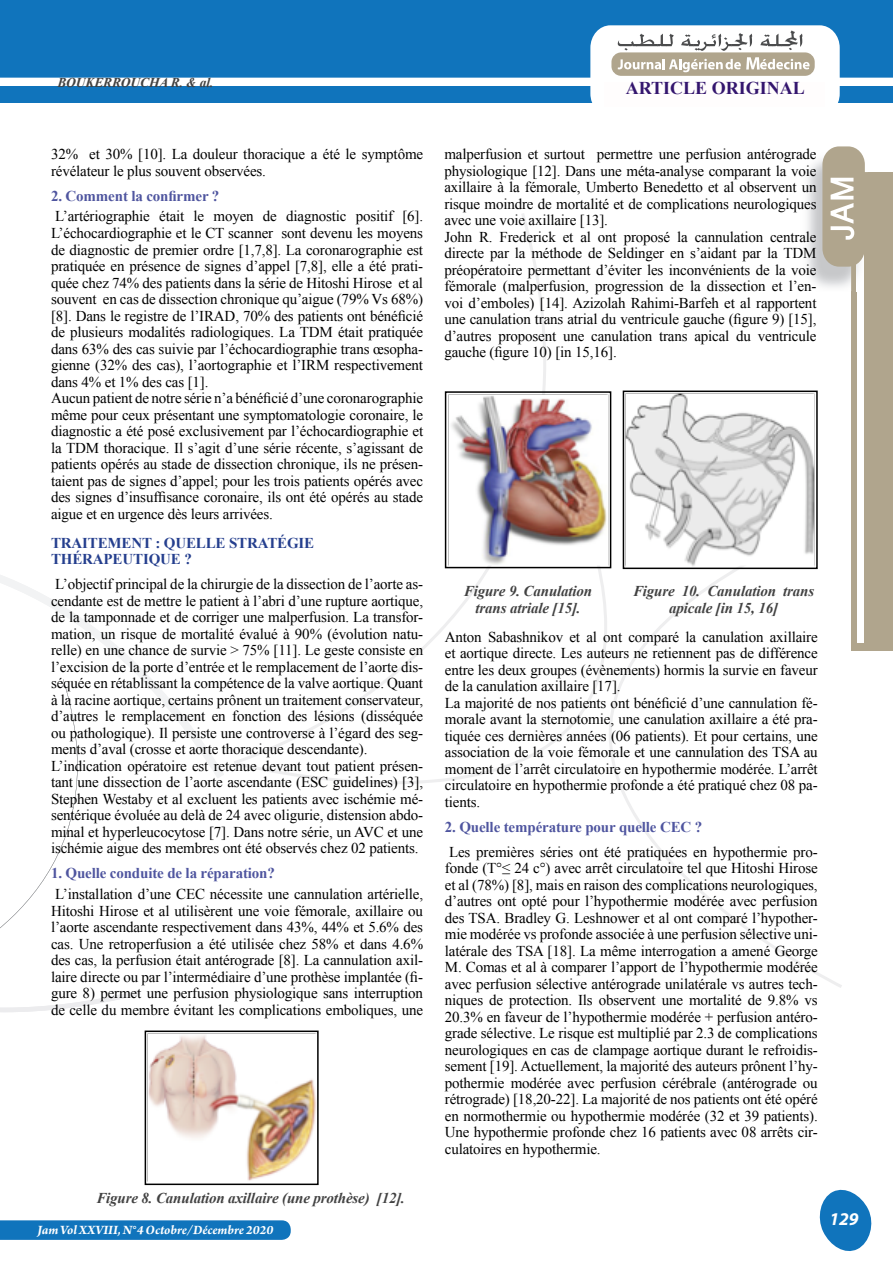
<style>
.page{position:relative;width:893px;height:1263px;background:#fff}
.page>*{position:absolute;margin:0;border:0;box-sizing:border-box;transform-origin:0 0}
.t1{font:700 18px "Times New Roman";color:#34166e}
.t2{font:italic 700 18px "Myriad Pro";color:#fff}
.t3{font:15px/16.5px "Times New Roman";letter-spacing:-.01em;color:#000}
.t4{font:italic 700 15px/16.5px "Times New Roman";letter-spacing:-.01em;color:#424242;text-align:center}
.t5{font:700 15px "Times New Roman";letter-spacing:-.01em;color:#4f559f}
.t6{font:700 15px "Times New Roman";letter-spacing:-.01em;color:#253f8e}
.t7{font:italic 700 13.5px "Arno Pro";letter-spacing:-.005em;color:#fff}
.t8{font:italic 700 13.5px "Times New Roman";letter-spacing:-.01em;color:#424242}
</style>
<div class="page">
<svg style="left:0;top:1220px;width:291px;height:20px;background:#1778be"></svg>
<svg style="left:0;top:778px;width:140px;height:234px"></svg>
<svg style="left:0;top:575px;width:224px;height:203px"></svg>
<svg style="left:609px;top:551px;width:233px;height:437px"></svg>
<svg style="left:237px;top:568px;width:370px;height:216px"></svg>
<svg style="left:234px;top:213px;width:312px;height:551px"></svg>
<svg style="left:819px;top:1189px;width:53px;height:62px"></svg>
<div style="left:851px;top:172px;width:41px;height:478px;background:#b0a58d"></div>
<div style="left:857px;top:177px;width:6px;height:466px;background:#fff"></div>
<img style="left:807px;top:160px;width:57px;height:131px">
<img style="left:857px;top:259px;width:6px;height:32px">
<div style="left:822px;top:146px;width:43px;height:121px;background:#b0a58d;border-radius:17px"></div>
<svg style="left:831px;top:178px;width:23px;height:62px"></svg>
<div style="left:0;top:0;width:893px;height:77px;background:#1074bc"></div>
<div style="left:0;top:87px;width:605px;height:16px;background:#1074bc"></div>
<div style="left:832px;top:86px;width:60px;height:17px;background:#1074bc"></div>
<svg style="left:590px;top:25px;width:250px;height:78px;background:#dcdcd7"></svg>
<div style="left:604px;top:82px;width:221px;height:25px;background:#fffdfd"></div>
<img style="left:148px;top:1033px;width:168px;height:148px">
<div style="left:145px;top:1030px;width:174px;height:155px;border:2px solid #000"></div>
<img style="left:448px;top:394px;width:160px;height:171px">
<div style="left:445px;top:391px;width:166px;height:177px;border:2px solid #000"></div>
<img style="left:626px;top:394px;width:189px;height:172px">
<div style="left:623px;top:391px;width:195px;height:178px;border:2px solid #000"></div>
<p class="t8" style="left:57px;top:73px;width:157px">Boukerroucha R. &amp; al.</p>
<p class="t1" style="left:626px;top:76px;width:180px">ARTICLE ORIGINAL</p>
<p class="t3" style="left:51px;top:146px;width:374px">32% et 30% [10]. La douleur thoracique a été le symptôme révélateur le plus souvent observées.</p>
<p class="t5" style="left:51px;top:185px;width:170px">2. Comment la confirmer ?</p>
<p class="t3" style="left:51px;top:208px;width:374px">L’artériographie était le moyen de diagnostic positif [6].<br>L’échocardiographie et le CT scanner sont devenu les moyens de diagnostic de premier ordre [1,7,8]. La coronarographie est pratiquée en présence de signes d’appel [7,8], elle a été prati&shy;quée chez 74% des patients dans la série de Hitoshi Hirose et al souvent en cas de dissection chronique qu’aigue (79% Vs 68%) [8]. Dans le registre de l’IRAD, 70% des patients ont bénéficié de plusieurs modalités radiologiques. La TDM était pratiquée dans 63% des cas suivie par l’échocardiographie trans œsopha&shy;gienne (32% des cas), l’aortographie et l’IRM respectivement dans 4% et 1% des cas [1].<br>Aucun patient de notre série n’a bénéficié d’une coronarographie même pour ceux présentant une symptomatologie coronaire, le diagnostic a été posé exclusivement par l’échocardiographie et la TDM thoracique. Il s’agit d’une série récente, s’agissant de patients opérés au stade de dissection chronique, ils ne présen&shy;taient pas de signes d’appel; pour les trois patients opérés avec des signes d’insuffisance coronaire, ils ont été opérés au stade aigue et en urgence dès leurs arrivées.</p>
<p class="t6" style="left:51px;top:532px;width:21px">Traite</p>
<p class="t6" style="left:108px;top:532px;width:25px">ment</p>
<p class="t6" style="left:155px;top:532px;width:42px">: quelle</p>
<p class="t6" style="left:229px;top:532px;width:19px">strat</p>
<p class="t6" style="left:277px;top:532px;width:20px">égie</p>
<p class="t6" style="left:51px;top:549px;width:43px">thérape</p>
<p class="t6" style="left:122px;top:549px;width:71px">utique ?</p>
<p class="t3" style="left:51px;top:576px;width:374px">L’objectif principal de la chirurgie de la dissection de l’aorte as&shy;cendante est de mettre le patient à l’abri d’une rupture aortique, de la tamponnade et de corriger une malperfusion. La transfor&shy;mation, un risque de mortalité évalué à 90% (évolution natu&shy;relle) en une chance de survie &gt; 75% [11]. Le geste consiste en l’excision de la porte d’entrée et le remplacement de l’aorte dis&shy;séquée en rétablissant la compétence de la valve aortique. Quant à la racine aortique, certains prônent un traitement conservateur, d’autres le remplacement en fonction des lésions (disséquée ou pathologique). Il persiste une controverse à l’égard des seg&shy;ments d’aval (crosse et aorte thoracique descendante).<br>L’indication opératoire est retenue devant tout patient présen&shy;tant une dissection de l’aorte ascendante (ESC guidelines) [3], Stephen Westaby et al excluent les patients avec ischémie mé&shy;sentérique évoluée au delà de 24 avec oligurie, distension abdo&shy;minal et hyperleucocytose [7]. Dans notre série, un AVC et une ischémie aigue des membres ont été observés chez 02 patients.</p>
<p class="t5" style="left:51px;top:863px;width:225px">1. Quelle conduite de la réparation?</p>
<p class="t3" style="left:51px;top:885px;width:374px;text-align:justify">L’installation d’une CEC nécessite une cannulation artérielle, Hitoshi Hirose et al utilisèrent une voie fémorale, axillaire ou l’aorte ascendante respectivement dans 43%, 44% et 5.6% des cas. Une retroperfusion a été utilisée chez 58% et dans 4.6% des cas, la perfusion était antérograde [8]. La cannulation axil&shy;laire directe ou par l’intermédiaire d’une prothèse implantée (fi&shy;gure 8) permet une perfusion physiologique sans interruption de celle du membre évitant les complications emboliques, une</p>
<p class="t4" style="left:96px;top:1189px;width:310px">Figure 8. Canulation axillaire (une prothèse) [12].</p>
<p class="t7" style="left:37px;top:1222px;width:237px">Jam Vol XXVIII, N°4 Octobre/Décembre 2020</p>
<p class="t3" style="left:444px;top:146px;width:374px">malperfusion et surtout permettre une perfusion antérograde physiologique [12]. Dans une méta-analyse comparant la voie axillaire à la fémorale, Umberto Benedetto et al observent un risque moindre de mortalité et de complications neurologiques avec une voie axillaire [13].<br>John R. Frederick et al ont proposé la cannulation centrale directe par la méthode de Seldinger en s’aidant par la TDM préopératoire permettant d’éviter les inconvénients de la voie fémorale (malperfusion, progression de la dissection et l’en&shy;voi d’emboles) [14]. Azizolah Rahimi-Barfeh et al rapportent une canulation trans atrial du ventricule gauche (figure 9) [15], d’autres proposent une canulation trans apical du ventricule gauche (figure 10) [in 15,16].</p>
<p class="t4" style="left:464px;top:583px;width:130px">Figure 9. Canulation trans atriale [15].</p>
<p class="t4" style="left:633px;top:583px;width:183px">Figure 10. Canulation trans apicale [in 15, 16]</p>
<p class="t3" style="left:445px;top:628px;width:374px">Anton Sabashnikov et al ont comparé la canulation axillaire et aortique directe. Les auteurs ne retiennent pas de différence entre les deux groupes (évènements) hormis la survie en faveur de la canulation axillaire [17].<br>La majorité de nos patients ont bénéficié d’une cannulation fé&shy;morale avant la sternotomie, une canulation axillaire a été pra&shy;tiquée ces dernières années (06 patients). Et pour certains, une association de la voie fémorale et une cannulation des TSA au moment de l’arrêt circulatoire en hypothermie modérée. L’arrêt circulatoire en hypothermie profonde a été pratiqué chez 08 pa&shy;tients.</p>
<p class="t5" style="left:445px;top:816px;width:259px">2. Quelle température pour quelle CEC ?</p>
<p class="t3" style="left:445px;top:843px;width:374px;text-align:justify">Les premières séries ont été pratiquées en hypothermie pro&shy;fonde (T°≤ 24 c°) avec arrêt circulatoire tel que Hitoshi Hirose et al (78%) [8], mais en raison des complications neurologiques, d’autres ont opté pour l’hypothermie modérée avec perfusion des TSA. Bradley G. Leshnower et al ont comparé l’hypother&shy;mie modérée vs profonde associée à une perfusion sélective uni&shy;latérale des TSA [18]. La même interrogation a amené George M. Comas et al à comparer l’apport de l’hypothermie modérée avec perfusion sélective antérograde unilatérale vs autres tech&shy;niques de protection. Ils observent une mortalité de 9.8% vs 20.3% en faveur de l’hypothermie modérée + perfusion antéro&shy;grade sélective. Le risque est multiplié par 2.3 de complications neurologiques en cas de clampage aortique durant le refroidis&shy;sement [19]. Actuellement, la majorité des auteurs prônent l’hy&shy;pothermie modérée avec perfusion cérébrale (antérograde ou rétrograde) [18,20-22]. La majorité de nos patients ont été opéré en normothermie ou hypothermie modérée (32 et 39 patients).<br>Une hypothermie profonde chez 16 patients avec 08 arrêts cir&shy;culatoires en hypothermie.</p>
<p class="t2" style="left:829px;top:1207px;width:31px">129</p>
</div>
